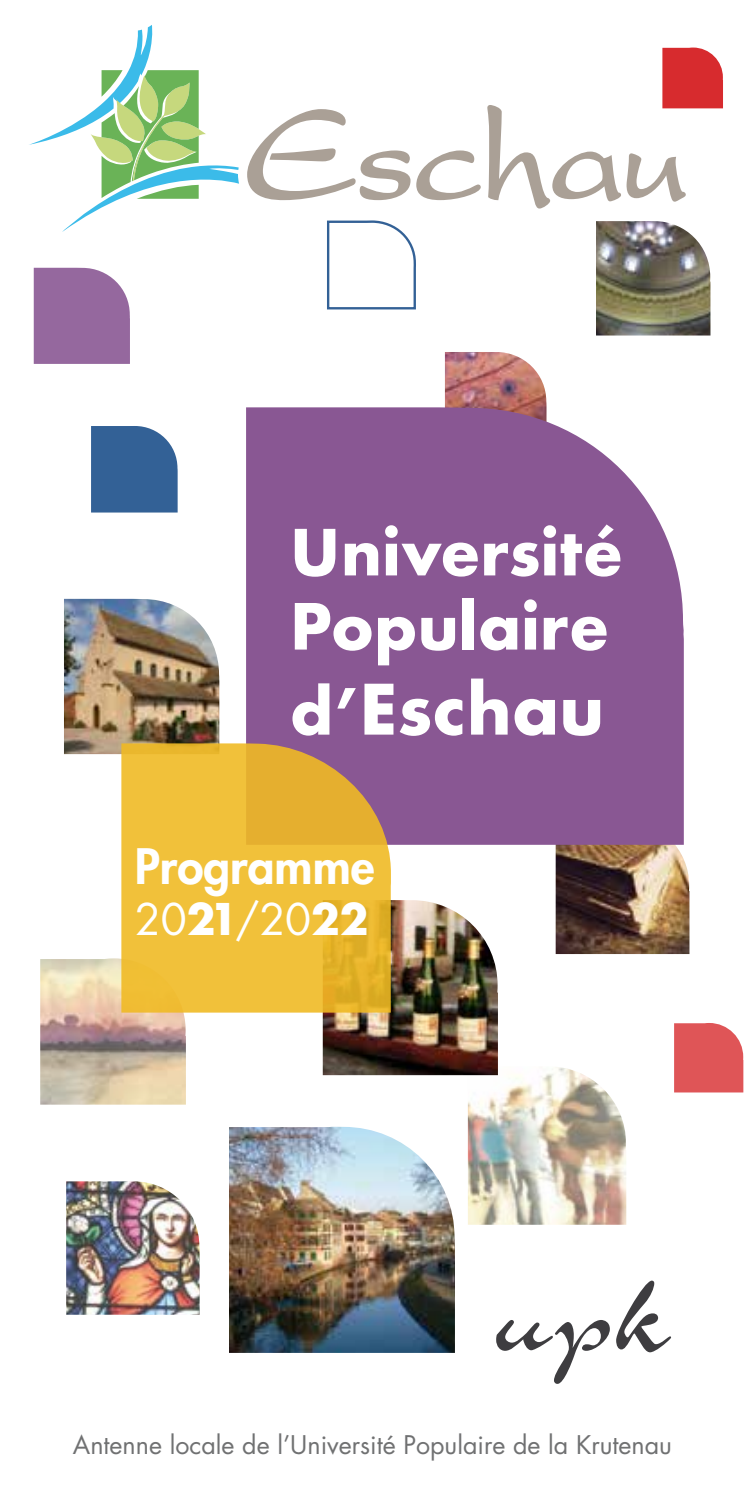
<style>
.page{position:relative;width:745px;height:1489px;background:#fff}
.page>*{position:absolute;margin:0;border:0;box-sizing:border-box;transform-origin:0 0}
.t1{font:700 67.5px "Futura";color:#fff}
.t2{font:700 61.75px/74px "Futura";color:#fff}
.t3{font:800 47.5px "Futura";color:#fff}
.t4{font:42.5px "Futura";color:#fff}
.t5{font:25px "Futura";color:#707172}
.s1{font-size:61.75px}
.s2{font-weight:700}
</style>
<div class="page">
<img style="left:596px;top:221px;width:114px;height:114px">
<img style="left:467px;top:1066px;width:159px;height:158px">
<img style="left:64px;top:599px;width:155px;height:155px">
<img style="left:229px;top:1126px;width:225px;height:226px">
<img style="left:322px;top:900px;width:175px;height:175px">
<img style="left:40px;top:958px;width:146px;height:146px">
<img style="left:66px;top:1181px;width:134px;height:133px">
<img style="left:444px;top:352px;width:102px;height:55px">
<img style="left:555px;top:819px;width:134px;height:135px">
<div style="left:662px;top:48px;width:60px;height:60px;background:#d72b2e"></div>
<div style="left:34px;top:268px;width:96px;height:96px;background:#95689e"></div>
<div style="left:246px;top:407px;width:437px;height:437px;background:#895793"></div>
<svg style="left:121px;top:743px;width:269px;height:269px;background:#e8b63b"></svg>
<svg style="left:91px;top:426px;width:87px;height:86px;background:#3e6a9b"></svg>
<svg style="left:674px;top:1023px;width:68px;height:69px;background:#e05d5f"></svg>
<svg style="left:327px;top:220px;width:89px;height:90px"></svg>
<svg style="left:247px;top:109px;width:163px;height:91px"></svg>
<svg style="left:416px;top:150px;width:64px;height:50px"></svg>
<svg style="left:487px;top:105px;width:133px;height:103px"></svg>
<svg style="left:626px;top:153px;width:59px;height:49px"></svg>
<svg style="left:29px;top:25px;width:210px;height:207px"></svg>
<svg style="left:496px;top:1280px;width:174px;height:103px"></svg>
<h2 class="t2" style="left:290px;top:515px;width:334px">Université<br>Populaire</h2>
<h1 class="t1" style="left:290px;top:660px;width:316px"><span class="s1">d’</span>Eschau</h1>
<h3 class="t3" style="left:135px;top:836px;width:241px">Programme</h3>
<h3 class="t4" style="left:135px;top:892px;width:235px">20<span class="s2">21</span>/20<span class="s2">22</span></h3>
<p class="t5" style="left:73px;top:1428px;width:600px">Antenne locale de l’Université Populaire de la Krutenau</p>
</div>
